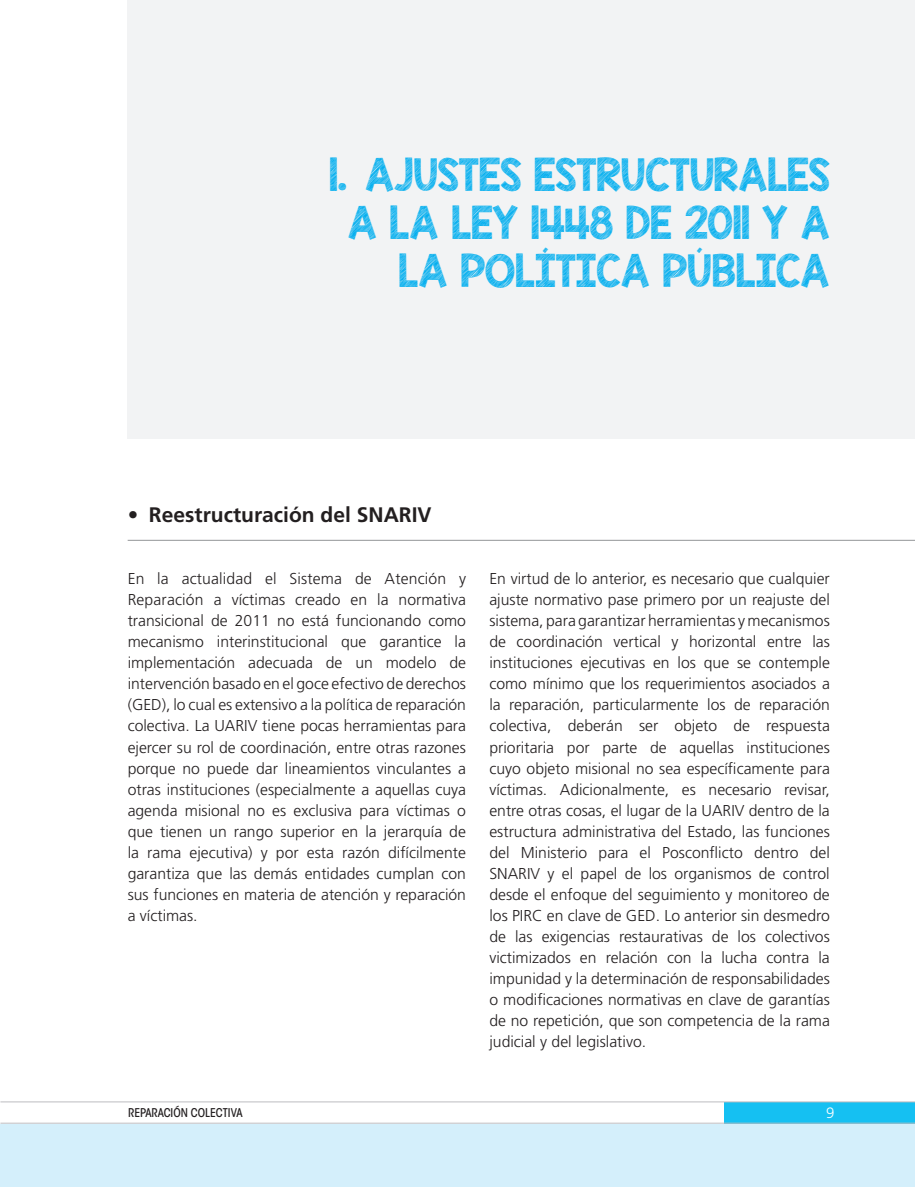
<style>
.page{position:relative;width:915px;height:1187px;background:#fff}
.page>*{position:absolute;margin:0;border:0;box-sizing:border-box;transform-origin:0 0}
.titulo1{font:36px/48px "KG Blank Space Sketch";color:#00aeef;text-align:right}
.subtitulo1{font:700 21px "Frutiger LT Std";color:#231f20}
.t1{font:300 15.75px/21px "Frutiger LT Std";color:#231f20;text-align:justify}
.t2{font:300 15px "Frutiger LT Std";color:#fff}
.t3{font:500 condensed 12px "ITC Avant Garde Std";color:#231f20}
</style>
<div class="page">
<div style="left:0;top:1101px;width:914px;height:85px;background:#d4effb"></div>
<div style="left:723px;top:1101px;width:191px;height:22px;background:#15c0f2"></div>
<div style="left:0;top:1101px;width:723px;height:22px;background:#fff"></div>
<hr style="left:0;top:1101px;width:914px;height:1px;background:#bcbdc0">
<hr style="left:0;top:1122px;width:914px;height:1px;background:#bcbdc0">
<div style="left:128px;top:0;width:786px;height:438px;background:#f2f3f4"></div>
<hr style="left:128px;top:540px;width:786px;height:1px;background:#939598">
<p class="titulo1" style="left:329px;top:150px;width:502px">1. AJUSTES ESTRUCTURALES<br>A LA LEY 1448 DE 2011 Y A<br>LA POLÍTICA PÚBLICA</p>
<p class="subtitulo1" style="left:128px;top:502px;width:305px">• Reestructuración del SNARIV</p>
<p class="t1" style="left:128px;top:568px;width:340px">En la actualidad el Sistema de Atención y Reparación a víctimas creado en la normativa transicional de 2011 no está funcionando como mecanismo interinstitucional que garantice la implementación adecuada de un modelo de intervención basado en el goce efectivo de derechos (GED), lo cual es extensivo a la política de reparación colectiva. La UARIV tiene pocas herramientas para ejercer su rol de coordinación, entre otras razones porque no puede dar lineamientos vinculantes a otras instituciones (especialmente a aquellas cuya agenda misional no es exclusiva para víctimas o que tienen un rango superior en la jerarquía de la rama ejecutiva) y por esta razón difícilmente garantiza que las demás entidades cumplan con sus funciones en materia de atención y reparación a víctimas.</p>
<p class="t1" style="left:489px;top:568px;width:342px">En virtud de lo anterior, es necesario que cualquier ajuste normativo pase primero por un reajuste del sistema, para garantizar herramientas y mecanismos de coordinación vertical y horizontal entre las instituciones ejecutivas en los que se contemple como mínimo que los requerimientos asociados a la reparación, particularmente los de reparación colectiva, deberán ser objeto de respuesta prioritaria por parte de aquellas instituciones cuyo objeto misional no sea específicamente para víctimas. Adicionalmente, es necesario revisar, entre otras cosas, el lugar de la UARIV dentro de la estructura administrativa del Estado, las funciones del Ministerio para el Posconflicto dentro del SNARIV y el papel de los organismos de control desde el enfoque del seguimiento y monitoreo de los PIRC en clave de GED. Lo anterior sin desmedro de las exigencias restaurativas de los colectivos victimizados en relación con la lucha contra la impunidad y la determinación de responsabilidades o modificaciones normativas en clave de garantías de no repetición, que son competencia de la rama judicial y del legislativo.</p>
<p class="t3" style="left:128px;top:1105px;width:116px">REPARACIÓN COLECTIVA</p>
<p class="t2" style="left:825px;top:1104px;width:10px">9</p>
</div>
